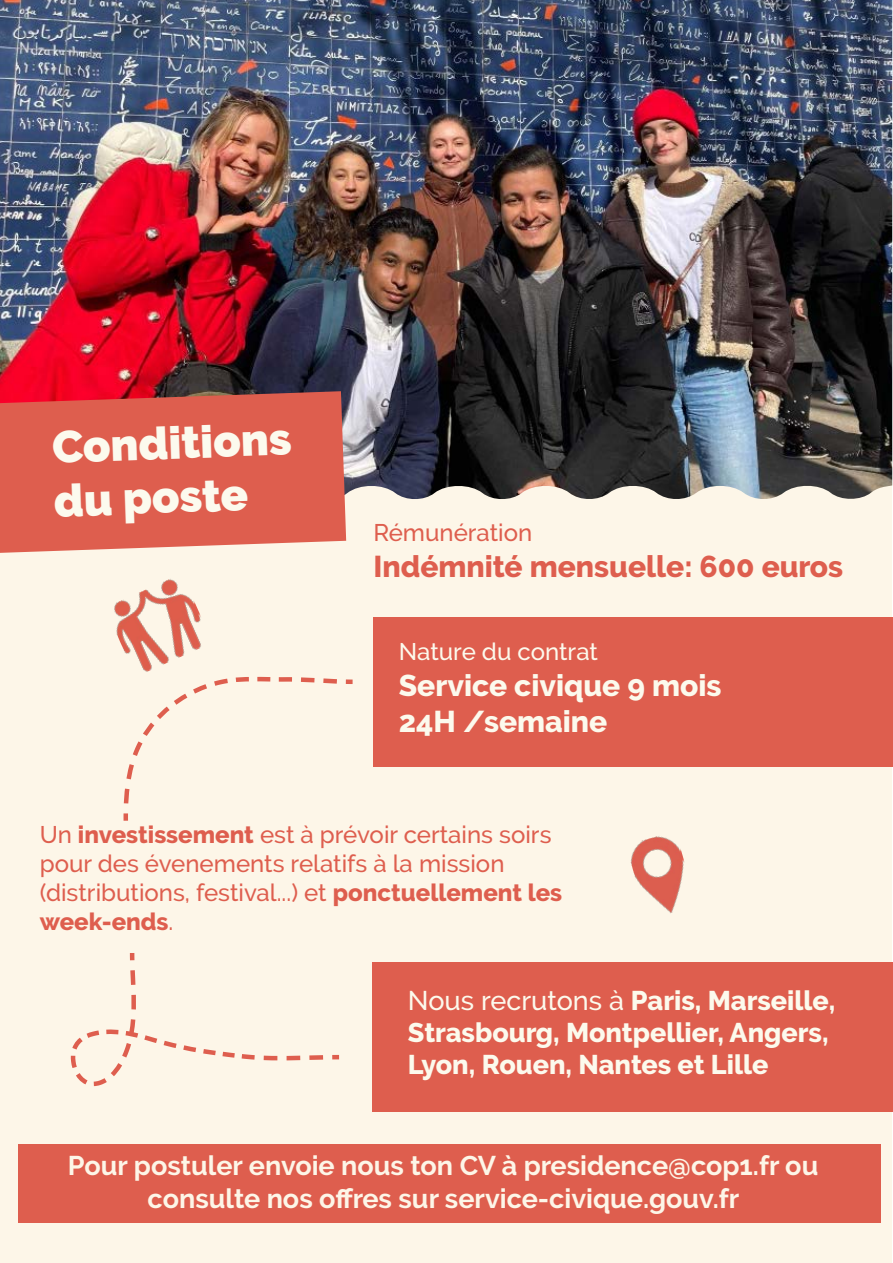
<style>
.page{position:relative;width:893px;height:1263px;background:#fff}
.page>*{position:absolute;margin:0;border:0;box-sizing:border-box;transform-origin:0 0}
.t1{font:900 45px/54px "Raleway";color:#fcfaee}
.t2{font:800 30px/36px "Raleway";color:#fcfaed}
.t3{font:800 30px "Raleway";color:#de5e4e}
.t4{font:700 27px/32.4px "Raleway";color:#fdf6e8;text-align:center}
.t5{font:800 27px/32.4px "Raleway";color:#fcfaed}
.t6{font:500 24px/28.8px "Raleway";color:#de5e4e}
.t7{font:500 24px "Raleway";color:#fcfaed}
.s1{font-weight:800}
.s2{font-weight:500}
</style>
<div class="page">
<div style="left:1px;top:0;width:891px;height:1263px;background:#fdf6e8"></div>
<div style="left:373px;top:962px;width:520px;height:150px;background:#de5e4e"></div>
<div style="left:18px;top:1144px;width:863px;height:78px;background:#de5e4e"></div>
<img style="left:630px;top:836px;width:55px;height:78px">
<div style="left:373px;top:617px;width:520px;height:149px;background:#de5e4e"></div>
<svg style="left:123px;top:676px;width:230px;height:145px"></svg>
<svg style="left:70px;top:953px;width:270px;height:134px"></svg>
<img style="left:0;top:0;width:892px;height:499px">
<svg style="left:0;top:391px;width:346px;height:162px;background:#dd6152"></svg>
<img style="left:114px;top:579px;width:99px;height:98px">
<h1 class="t1" style="left:51px;top:420px;width:241px;rotate:-2deg">Conditions du poste</h1>
<p class="t6" style="left:373px;top:518px;width:160px">Rémunération</p>
<p class="t3" style="left:373px;top:550px;width:471px">Indémnité mensuelle: 600 euros</p>
<p class="t7" style="left:399px;top:637px;width:201px">Nature du contrat</p>
<p class="t2" style="left:399px;top:667px;width:324px">Service civique 9 mois<br>24H /semaine</p>
<p class="t6" style="left:40px;top:820px;width:524px">Un <span class="s1">investissement</span> est à prévoir certains soirs pour des évenements relatifs à la mission (distributions, festival...) et <span class="s1">ponctuellement les week-ends</span>.</p>
<p class="t5" style="left:408px;top:984px;width:429px"><span class="s2">Nous recrutons à</span> Paris, Marseille,<br>Strasbourg, Montpellier, Angers,<br>Lyon, Rouen, Nantes et Lille</p>
<p class="t4" style="left:68px;top:1150px;width:752px">Pour postuler envoie nous ton CV à presidence@cop1.fr ou consulte nos offres sur service-civique.gouv.fr</p>
</div>
